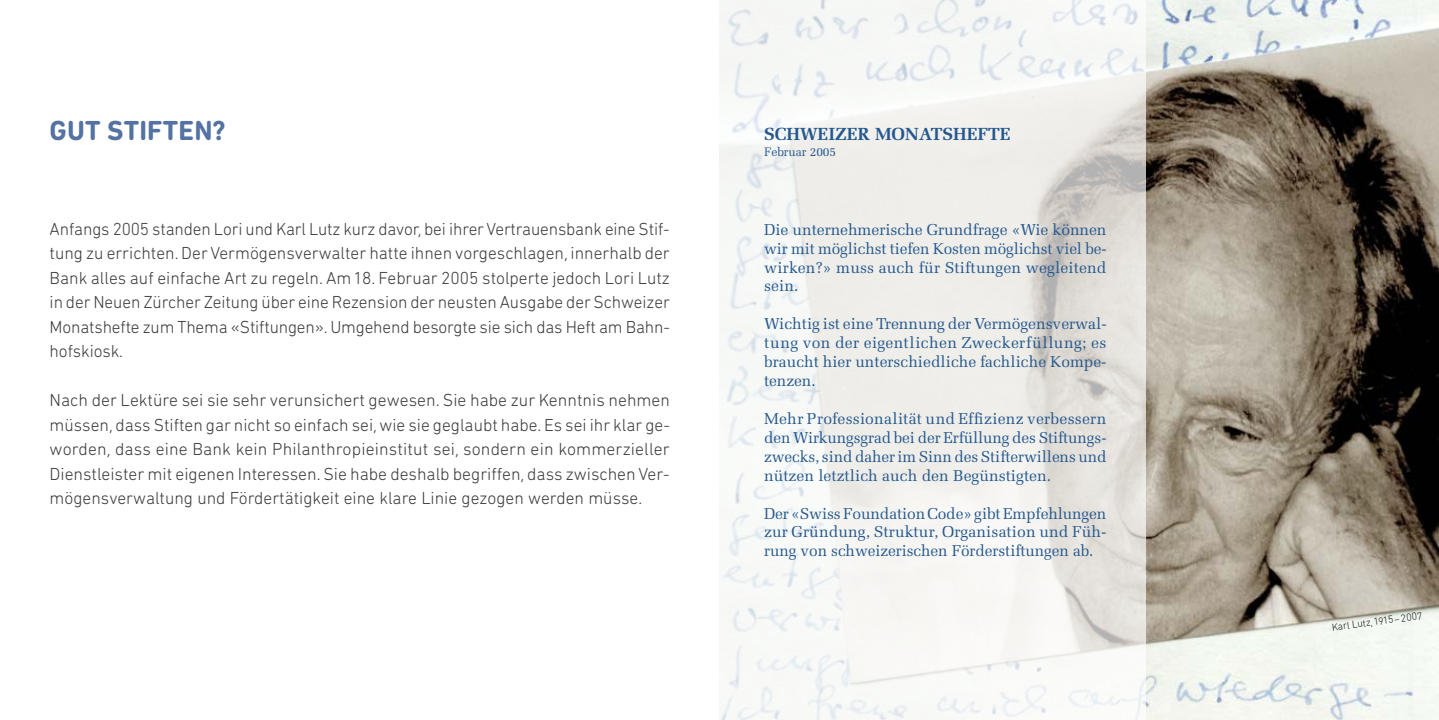
<style>
.page{position:relative;width:1439px;height:720px;background:#fff}
.page>*{position:absolute;margin:0;border:0;box-sizing:border-box;transform-origin:0 0}
.t1{font:700 28px "DIN Next Rounded LT Pro";letter-spacing:.005em;color:#5472a2}
.t2{font:300 17.68px/24.5px "DIN Next Rounded LT Pro";letter-spacing:-.005em;color:#3c3c3b;text-align:justify}
.t3{font:700 17.5px "Melior";color:#24588e}
.t4{font:15.75px/18.9px "Melior";color:#24588e;text-align:justify}
.t5{font:12.25px "Melior";letter-spacing:-.005em;color:#24588e}
.t6{font:300 10.5px "DIN Next Rounded LT Pro";color:#000}
</style>
<div class="page">
<img style="left:1146px;top:0;width:293px;height:719px">
<svg style="left:719px;top:0;width:427px;height:719px;fill:#f1f1f0"></svg>
<h1 class="t1" style="left:50px;top:114px;width:178px">GUT STIFTEN?</h1>
<p class="t2" style="left:50px;top:216px;width:622px">Anfangs 2005 standen Lori und Karl Lutz kurz davor, bei ihrer Vertrauensbank eine Stif&shy;tung zu errichten. Der Vermögensverwalter hatte ihnen vorgeschlagen, innerhalb der Bank alles auf einfache Art zu regeln. Am 18. Februar 2005 stolperte jedoch Lori Lutz in der Neuen Zürcher Zeitung über eine Rezension der neusten Ausgabe der Schweizer Monatshefte zum Thema «Stiftungen». Umgehend besorgte sie sich das Heft am Bahn&shy;hofskiosk.</p>
<p class="t2" style="left:50px;top:388px;width:622px">Nach der Lektüre sei sie sehr verunsichert gewesen. Sie habe zur Kenntnis nehmen müssen, dass Stiften gar nicht so einfach sei, wie sie geglaubt habe. Es sei ihr klar ge&shy;worden, dass eine Bank kein Philanthropieinstitut sei, sondern ein kommerzieller Dienstleister mit eigenen Interessen. Sie habe deshalb begriffen, dass zwischen Ver&shy;mögensverwaltung und Fördertätigkeit eine klare Linie gezogen werden müsse.</p>
<p class="t3" style="left:764px;top:123px;width:248px">SCHWEIZER MONATSHEFTE</p>
<p class="t5" style="left:764px;top:144px;width:74px">Februar 2005</p>
<p class="t4" style="left:764px;top:220px;width:344px">Die unternehmerische Grundfrage «Wie können wir mit möglichst tiefen Kosten möglichst viel be&shy;wirken?» muss auch für Stiftungen wegleitend sein.</p>
<p class="t4" style="left:764px;top:314px;width:344px">Wichtig ist eine Trennung der Vermögensverwal&shy;tung von der eigentlichen Zweckerfüllung; es braucht hier unterschiedliche fachliche Kompe&shy;tenzen.</p>
<p class="t4" style="left:764px;top:409px;width:344px">Mehr Professionalität und Effizienz verbessern den Wirkungsgrad bei der Erfüllung des Stiftungs&shy;zwecks, sind daher im Sinn des Stifterwillens und nützen letztlich auch den Begünstigten.</p>
<p class="t4" style="left:764px;top:503px;width:344px">Der «Swiss Foundation Code» gibt Empfehlungen zur Gründung, Struktur, Organisation und Füh&shy;rung von schweizerischen Förderstiftungen ab.</p>
<p class="t6" style="left:1331px;top:620px;width:93px;rotate:-7deg">Karl Lutz, 1915–2007</p>
</div>
